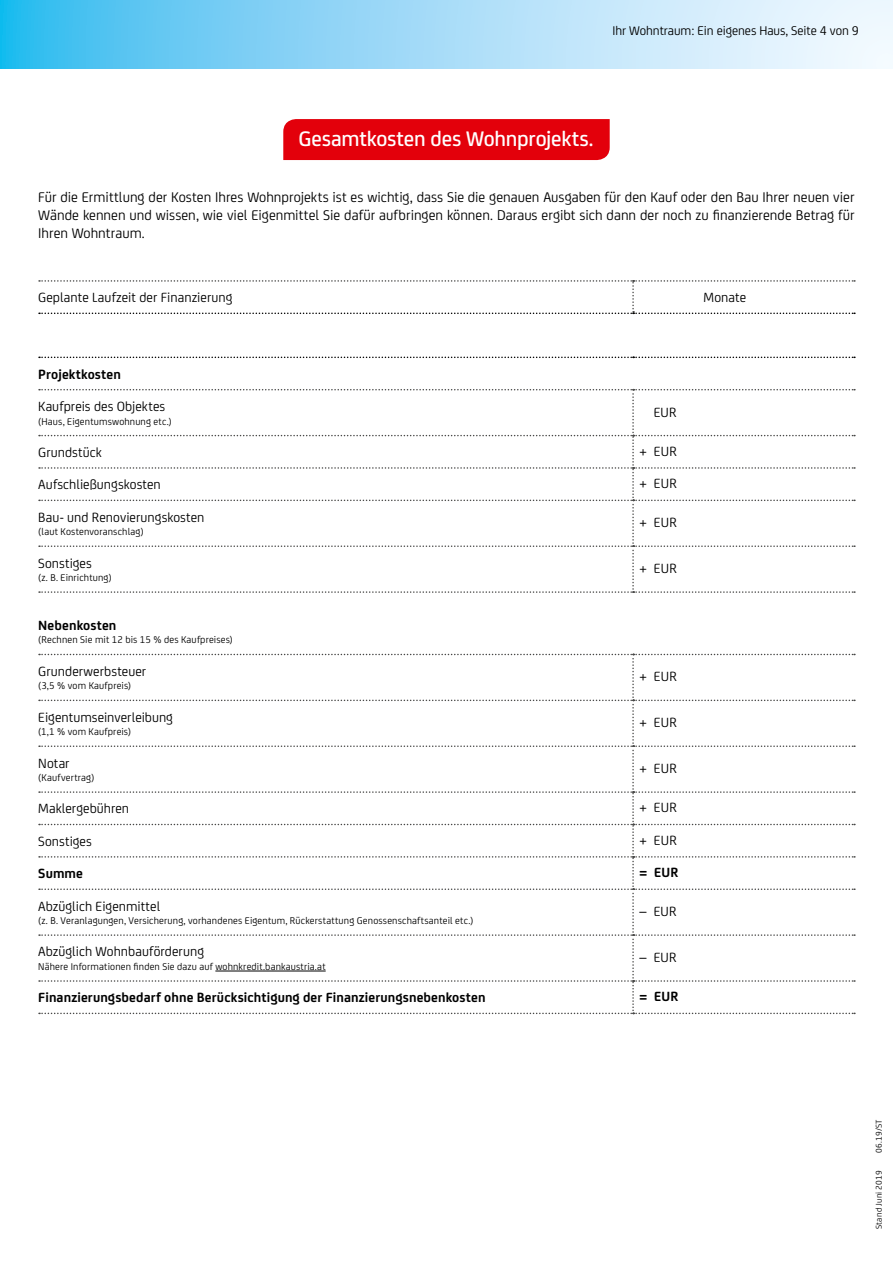
<style>
.page{position:relative;width:893px;height:1263px;background:#fff}
.page>*{position:absolute;margin:0;border:0;box-sizing:border-box;transform-origin:0 0}
.Subline_Kasten{font:500 22.5px "Uni Credit";letter-spacing:-.01em;color:#fff}
.Copy{font:15px/18px "Uni Credit";color:#000;text-align:justify}
.Tabelle_Copy{font:14.25px "Uni Credit";letter-spacing:.005em;color:#000}
.Tabelle_Copy-2{font:700 14.25px "Uni Credit";letter-spacing:.01em;color:#000}
.t1{font:13.5px "Uni Credit";letter-spacing:-.005em;color:#000}
.Tabelle_Copy_klein{font:10.5px "Uni Credit";letter-spacing:.015em;color:#000}
.t2{font:9px "Uni Credit";letter-spacing:.015em;color:#000}
</style>
<div class="page">
<svg style="left:0;top:0;width:893px;height:68px;background:#a0dbf7"></svg>
<div style="left:283px;top:119px;width:327px;height:41px;background:#e3000b"></div>
<svg style="left:39px;top:280px;width:816px;height:34px"></svg>
<svg style="left:39px;top:389px;width:816px;height:204px"></svg>
<svg style="left:39px;top:654px;width:816px;height:360px"></svg>
<svg style="left:39px;top:357px;width:816px;height:1px"></svg>
<hr style="left:215px;top:971px;width:111px;height:1px;background:#000">
<p class="t1" style="left:612px;top:21px;width:248px">Ihr Wohntraum: Ein eigenes Haus, Seite 4 von 9</p>
<p class="Subline_Kasten" style="left:299px;top:122px;width:296px">Gesamtkosten des Wohnprojekts.</p>
<p class="Copy" style="left:38px;top:187px;width:818px">Für die Ermittlung der Kosten Ihres Wohnprojekts ist es wichtig, dass Sie die genauen Ausgaben für den Kauf oder den Bau Ihrer neuen vier Wände kennen und wissen, wie viel Eigenmittel Sie dafür aufbringen können. Daraus ergibt sich dann der noch zu finanzierende Betrag für Ihren Wohntraum.</p>
<p class="Tabelle_Copy" style="left:38px;top:287px;width:196px">Geplante Laufzeit der Finanzierung</p>
<p class="Tabelle_Copy" style="left:704px;top:287px;width:44px">Monate</p>
<p class="Tabelle_Copy-2" style="left:38px;top:363px;width:84px">Projektkosten</p>
<p class="Tabelle_Copy" style="left:38px;top:396px;width:129px">Kaufpreis des Objektes</p>
<p class="Tabelle_Copy_klein" style="left:38px;top:414px;width:135px">(Haus, Eigentumswohnung etc.)</p>
<p class="Tabelle_Copy" style="left:654px;top:402px;width:24px">EUR</p>
<p class="Tabelle_Copy" style="left:38px;top:442px;width:65px">Grundstück</p>
<p class="Tabelle_Copy" style="left:639px;top:441px;width:39px">+ EUR</p>
<p class="Tabelle_Copy" style="left:38px;top:474px;width:124px">Aufschließungskosten</p>
<p class="Tabelle_Copy" style="left:639px;top:473px;width:39px">+ EUR</p>
<p class="Tabelle_Copy" style="left:38px;top:507px;width:168px">Bau- und Renovierungskosten</p>
<p class="Tabelle_Copy_klein" style="left:38px;top:524px;width:107px">(laut Kostenvoranschlag)</p>
<p class="Tabelle_Copy" style="left:639px;top:512px;width:39px">+ EUR</p>
<p class="Tabelle_Copy" style="left:38px;top:553px;width:55px">Sonstiges</p>
<p class="Tabelle_Copy_klein" style="left:38px;top:570px;width:75px">(z. B. Einrichtung)</p>
<p class="Tabelle_Copy" style="left:639px;top:558px;width:39px">+ EUR</p>
<p class="Tabelle_Copy-2" style="left:38px;top:614px;width:80px">Nebenkosten</p>
<p class="Tabelle_Copy_klein" style="left:38px;top:632px;width:196px">(Rechnen Sie mit 12 bis 15 % des Kaufpreises)</p>
<p class="Tabelle_Copy" style="left:38px;top:661px;width:110px">Grunderwerbsteuer</p>
<p class="Tabelle_Copy_klein" style="left:38px;top:678px;width:94px">(3,5 % vom Kaufpreis)</p>
<p class="Tabelle_Copy" style="left:639px;top:667px;width:39px">+ EUR</p>
<p class="Tabelle_Copy" style="left:38px;top:707px;width:136px">Eigentumseinverleibung</p>
<p class="Tabelle_Copy_klein" style="left:38px;top:724px;width:94px">(1,1 % vom Kaufpreis)</p>
<p class="Tabelle_Copy" style="left:639px;top:712px;width:39px">+ EUR</p>
<p class="Tabelle_Copy" style="left:38px;top:753px;width:33px">Notar</p>
<p class="Tabelle_Copy_klein" style="left:38px;top:770px;width:58px">(Kaufvertrag)</p>
<p class="Tabelle_Copy" style="left:639px;top:758px;width:39px">+ EUR</p>
<p class="Tabelle_Copy" style="left:38px;top:798px;width:92px">Maklergebühren</p>
<p class="Tabelle_Copy" style="left:639px;top:797px;width:39px">+ EUR</p>
<p class="Tabelle_Copy" style="left:38px;top:831px;width:55px">Sonstiges</p>
<p class="Tabelle_Copy" style="left:639px;top:830px;width:39px">+ EUR</p>
<p class="Tabelle_Copy-2" style="left:38px;top:863px;width:46px">Summe</p>
<p class="Tabelle_Copy-2" style="left:639px;top:862px;width:40px">= EUR</p>
<p class="Tabelle_Copy" style="left:38px;top:896px;width:123px">Abzüglich Eigenmittel</p>
<p class="Tabelle_Copy_klein" style="left:38px;top:913px;width:437px">(z. B. Veranlagungen, Versicherung, vorhandenes Eigentum, Rückerstattung Genossenschaftsanteil etc.)</p>
<p class="Tabelle_Copy" style="left:639px;top:901px;width:39px">– EUR</p>
<p class="Tabelle_Copy" style="left:38px;top:941px;width:167px">Abzüglich Wohnbauförderung</p>
<p class="Tabelle_Copy_klein" style="left:38px;top:959px;width:289px">Nähere Informationen finden Sie dazu auf wohnkredit.bankaustria.at</p>
<p class="Tabelle_Copy" style="left:639px;top:947px;width:39px">– EUR</p>
<p class="Tabelle_Copy-2" style="left:38px;top:987px;width:449px">Finanzierungsbedarf ohne Berücksichtigung der Finanzierungsnebenkosten</p>
<p class="Tabelle_Copy-2" style="left:639px;top:986px;width:40px">= EUR</p>
<p class="t2" style="left:872px;top:1152px;width:35px;rotate:-90deg">06.19/ST</p>
<p class="t2" style="left:872px;top:1229px;width:60px;rotate:-90deg">Stand Juni 2019</p>
</div>
